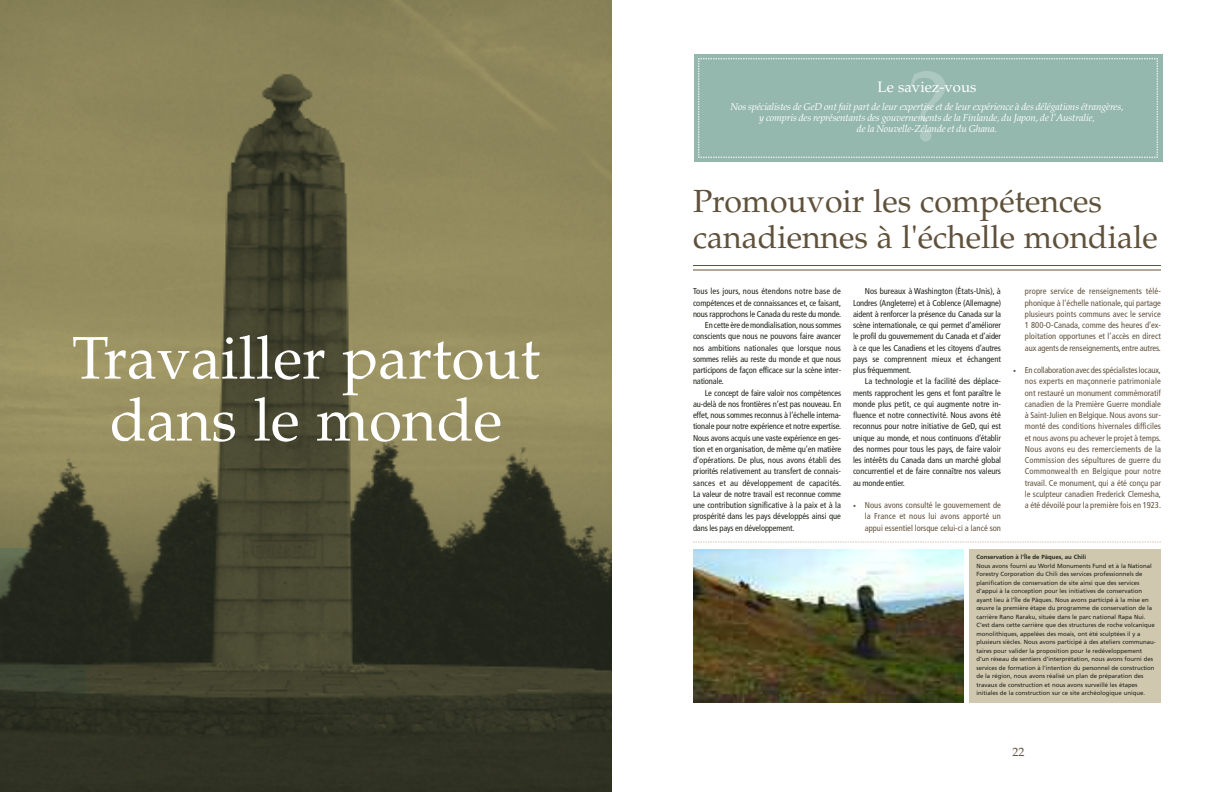
<style>
.page{position:relative;width:1224px;height:792px;background:#fff}
.page>*{position:absolute;margin:0;border:0;box-sizing:border-box;transform-origin:0 0}
.t1{font:101px "Palatino";color:#adc8c1}
.t2{font:60px/62px "Palatino";color:#fff;text-align:center}
.t3{font:32px/36px "Palatino";color:#60513b}
.t4{font:15px "Palatino";color:#fff}
.t5{font:12px "Palatino";color:#60513b}
.t6{font:italic 10px/11px "Palatino";letter-spacing:-.015em;color:#fff;text-align:center}
.t7{font:condensed 8.5px/11.3px "Frutiger";letter-spacing:-.015em;color:#20241a;text-align:justify}
.t8{font:condensed 8.5px/11.3px "Frutiger";color:#60513b;text-align:justify}
.t9{font:condensed 8.5px "Frutiger";letter-spacing:.005em;color:#20241a}
.t10{font:condensed 8.5px "Frutiger";letter-spacing:.015em;color:#20241a}
.t11{font:6px/8.5px "Frutiger";color:#20241a}
.t12{font:700 6px "Frutiger";color:#20241a}
.s1{font-size:6px}
</style>
<div class="page">
<img style="left:0;top:0;width:612px;height:792px">
<img style="left:0;top:548px;width:86px;height:154px">
<div style="left:694px;top:54px;width:468px;height:108px;background:#95b8ae"></div>
<svg style="left:698px;top:58px;width:460px;height:100px"></svg>
<hr style="left:693px;top:270px;width:468px;height:1px;background:#60513b">
<hr style="left:693px;top:265px;width:468px;height:1px;background:#60513b">
<svg style="left:693px;top:542px;width:468px;height:1px"></svg>
<div style="left:970px;top:549px;width:191px;height:153px;background:#d0c7af"></div>
<img style="left:693px;top:549px;width:270px;height:153px">
<h2 class="t2" style="left:72px;top:334px;width:470px">Travailler partout dans le monde</h2>
<h1 class="t1" style="left:906px;top:68px;width:46px">?</h1>
<h3 class="t4" style="left:878px;top:81px;width:100px">Le saviez-vous</h3>
<p class="t6" style="left:731px;top:102px;width:395px">Nos spécialistes de GeD ont fait part de leur expertise et de leur expérience à des délégations étrangères, y compris des représentants des gouvernements de la Finlande, du Japon, de l’Australie,<br>de la Nouvelle-Zélande et du Ghana.</p>
<h3 class="t3" style="left:693px;top:187px;width:466px">Promouvoir les compétences canadiennes à l'échelle mondiale</h3>
<p class="t10" style="left:693px;top:288px;width:149px">Tous les jours, nous étendons notre base de</p>
<p class="t7" style="left:693px;top:298px;width:150px">compétences et de connaissances et, ce faisant,</p>
<p class="t7" style="left:693px;top:309px;width:150px">nous rapprochons le Canada du reste du monde.</p>
<p class="t7" style="left:705px;top:320px;width:138px">En cette ère de mondialisation,nous sommes</p>
<p class="t7" style="left:693px;top:331px;width:150px">conscients que nous ne pouvons faire avancer</p>
<p class="t9" style="left:693px;top:344px;width:150px">nos ambitions nationales que lorsque nous</p>
<p class="t7" style="left:693px;top:354px;width:150px">sommes reliés au reste du monde et que nous</p>
<p class="t7" style="left:693px;top:365px;width:150px">participons de façon efficace sur la scène inter-</p>
<p class="t7" style="left:693px;top:376px;width:32px">nationale.</p>
<p class="t7" style="left:705px;top:388px;width:138px">Le concept de faire valoir nos compétences</p>
<p class="t7" style="left:693px;top:399px;width:150px">au-delà de nos frontières n’est pas nouveau. En</p>
<p class="t7" style="left:693px;top:410px;width:150px">effet, nous sommes reconnus à l’échelle interna-</p>
<p class="t7" style="left:693px;top:421px;width:150px">tionale pour notre expérience et notre expertise.</p>
<p class="t7" style="left:693px;top:433px;width:150px">Nous avons acquis une vaste expérience en ges-</p>
<p class="t7" style="left:693px;top:444px;width:150px">tion et en organisation, de même qu’en matière</p>
<p class="t9" style="left:693px;top:457px;width:150px">d’opérations. De plus, nous avons établi des</p>
<p class="t7" style="left:693px;top:466px;width:150px">priorités relativement au transfert de connais-</p>
<p class="t9" style="left:693px;top:479px;width:150px">sances et au développement de capacités.</p>
<p class="t7" style="left:693px;top:489px;width:149px">La valeur de notre travail est reconnue comme</p>
<p class="t7" style="left:693px;top:500px;width:149px">une contribution significative à la paix et à la</p>
<p class="t7" style="left:693px;top:511px;width:149px">prospérité dans les pays développés ainsi que</p>
<p class="t7" style="left:693px;top:523px;width:103px">dans les pays en développement.</p>
<p class="t7" style="left:853px;top:286px;width:150px;text-indent:12px">Nos bureaux à Washington (États-Unis), à Londres (Angleterre) et à Coblence (Allemagne) aident à renforcer la présence du Canada sur la scène internationale, ce qui permet d’améliorer le profil du gouvernement du Canada et d’aider à ce que les Canadiens et les citoyens d’autres pays se comprennent mieux et échangent plus fréquemment.</p>
<p class="t7" style="left:853px;top:376px;width:150px;text-indent:12px">La technologie et la facilité des déplace&shy;ments rapprochent les gens et font paraître le monde plus petit, ce qui augmente notre in&shy;fluence et notre connectivité. Nous avons été reconnus pour notre initiative de GeD, qui est unique au monde, et nous continuons d’établir des normes pour tous les pays, de faire valoir les intérêts du Canada dans un marché global concurrentiel et de faire connaître nos valeurs au monde entier.</p>
<p class="t8" style="left:865px;top:500px;width:138px;text-indent:-12px"><span class="s1">•</span> Nous avons consulté le gouvernement de la France et nous lui avons apporté un appui essentiel lorsque celui-ci a lancé son</p>
<p class="t8" style="left:1025px;top:286px;width:138px">propre service de renseignements télé&shy;phonique à l’échelle nationale, qui partage plusieurs points communs avec le service 1 800-O-Canada, comme des heures d’ex&shy;ploitation opportunes et l’accès en direct aux agents de renseignements, entre autres.</p>
<p class="t8" style="left:1025px;top:365px;width:138px;text-indent:-12px"><span class="s1">•</span> En collaboration avec des spécialistes locaux, nos experts en maçonnerie patrimoniale ont restauré un monument commémoratif canadien de la Première Guerre mondiale à Saint-Julien en Belgique. Nous avons sur&shy;monté des conditions hivernales difficiles et nous avons pu achever le projet à temps.<br>Nous avons eu des remerciements de la Commission des sépultures de guerre du Commonwealth en Belgique pour notre travail. Ce monument, qui a été conçu par le sculpteur canadien Frederick Clemesha, a été dévoilé pour la première fois en 1923.</p>
<p class="t12" style="left:976px;top:555px;width:111px">Conservation à l’Île de Pâques, au Chili</p>
<p class="t11" style="left:976px;top:562px;width:181px">Nous avons fourni au World Monuments Fund et à la National Forestry Corporation du Chili des services professionnels de planification de conservation de site ainsi que des services d’appui à la conception pour les initiatives de conservation ayant lieu à l’Île de Pâques. Nous avons participé à la mise en œuvre la première étape du programme de conservation de la carrière Rano Raraku, située dans le parc national Rapa Nui.<br>C’est dans cette carrière que des structures de roche volcanique monolithiques, appelées des moais, ont été sculptées il y a plusieurs siècles. Nous avons participé à des ateliers communau&shy;taires pour valider la proposition pour le redéveloppement d’un réseau de sentiers d’interprétation, nous avons fourni des services de formation à l’intention du personnel de construction de la région, nous avons réalisé un plan de préparation des travaux de construction et nous avons surveillé les étapes initiales de la construction sur ce site archéologique unique.</p>
<h3 class="t5" style="left:1012px;top:747px;width:13px">22</h3>
</div>
